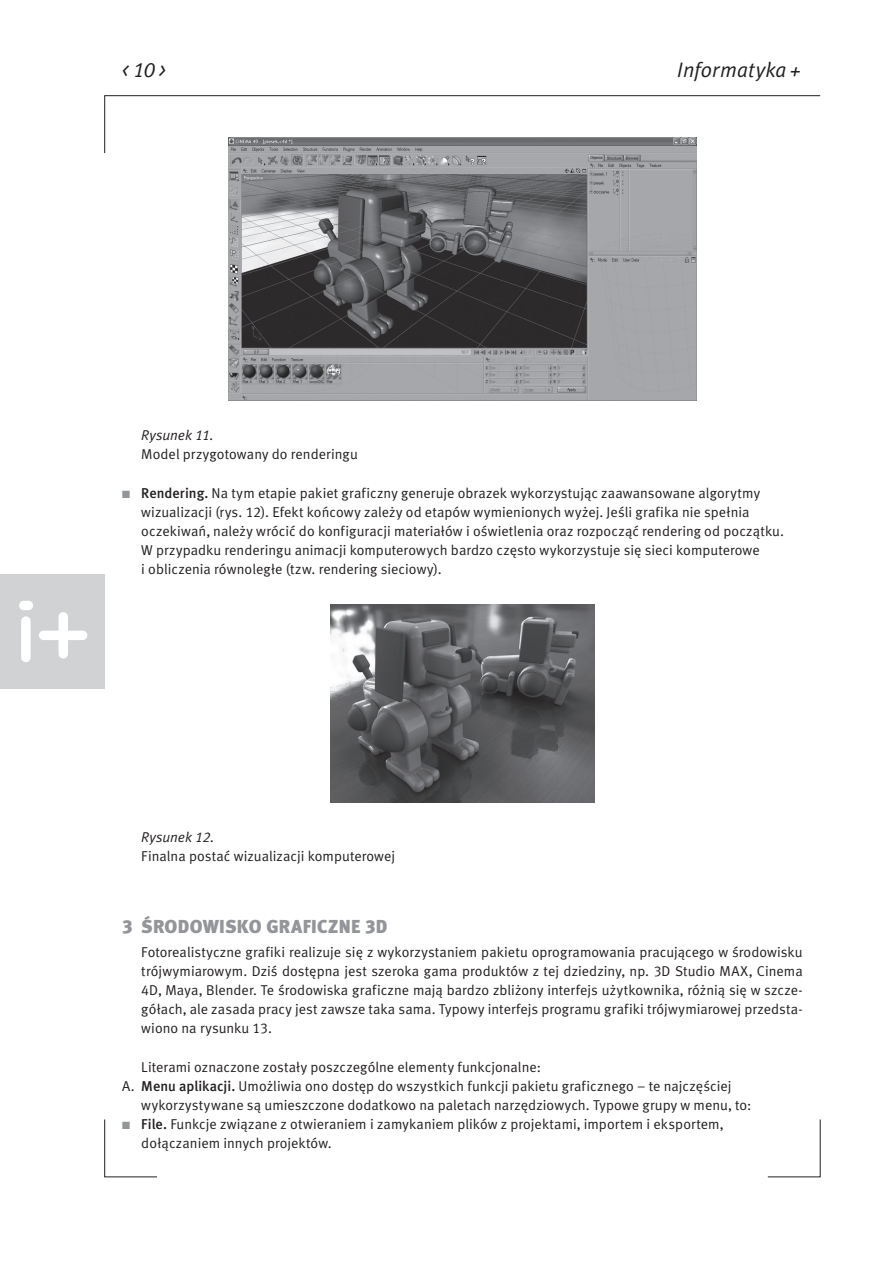
<style>
.page{position:relative;width:890px;height:1263px;background:#fff}
.page>*{position:absolute;margin:0;border:0;box-sizing:border-box;transform-origin:0 0}
.t1{font:italic 21px "Meta Normal CELF";letter-spacing:.015em;color:#231f20}
.t2{font:18.75px "Meta Black CELF";letter-spacing:.045em;color:#939598}
.t3{font:14.25px/19.2px "Meta Normal CELF";letter-spacing:.005em;color:#231f20}
.t4{font:italic 14.25px "Meta Normal CELF";color:#231f20}
.s1{color:#939598}
.s2{font-family:"Meta Medium CELF"}
</style>
<div class="page">
<svg style="left:104px;top:95px;width:716px;height:59px"></svg>
<svg style="left:104px;top:1119px;width:53px;height:58px"></svg>
<svg style="left:767px;top:1119px;width:53px;height:58px"></svg>
<div style="left:0;top:574px;width:105px;height:115px;background:#d1d2d4"></div>
<div style="left:21px;top:616px;width:10px;height:46px;background:#fff;border-radius:5px"></div>
<div style="left:19px;top:601px;width:14px;height:9px;background:#fff;border-radius:5px"></div>
<svg style="left:39px;top:612px;width:48px;height:46px"></svg>
<img style="left:228px;top:137px;width:468px;height:263px">
<img style="left:330px;top:604px;width:264px;height:198px">
<h1 class="t1" style="left:122px;top:57px;width:45px">&lt; 10 &gt;</h1>
<h1 class="t1" style="left:677px;top:57px;width:125px">Informatyka +</h1>
<p class="t4" style="left:141px;top:427px;width:74px">Rysunek 11.</p>
<p class="t3" style="left:141px;top:445px;width:218px">Model przygotowany do renderingu</p>
<p class="t3" style="left:141px;top:483px;width:644px;text-indent:-19px"><span class="s1">■</span> <span class="s2">Rendering.</span> Na tym etapie pakiet graficzny generuje obrazek wykorzystując zaawansowane algorytmy wizualizacji (rys. 12). Efekt końcowy zależy od etapów wymienionych wyżej. Jeśli grafika nie spełnia oczekiwań, należy wrócić do konfiguracji materiałów i oświetlenia oraz rozpocząć rendering od początku.<br>W przypadku renderingu animacji komputerowych bardzo często wykorzystuje się sieci komputerowe<br>i obliczenia równoległe (tzw. rendering sieciowy).</p>
<p class="t4" style="left:141px;top:829px;width:74px">Rysunek 12.</p>
<p class="t3" style="left:141px;top:847px;width:255px">Finalna postać wizualizacji komputerowej</p>
<h2 class="t2" style="left:122px;top:916px;width:267px">3 ŚRODOWISKO GRAFICZNE 3D</h2>
<p class="t3" style="left:141px;top:942px;width:662px;text-align:justify">Fotorealistyczne grafiki realizuje się z wykorzystaniem pakietu oprogramowania pracującego w środowisku trójwymiarowym. Dziś dostępna jest szeroka gama produktów z tej dziedziny, np. 3D Studio MAX, Cinema 4D, Maya, Blender. Te środowiska graficzne mają bardzo zbliżony interfejs użytkownika, różnią się w szcze&shy;gółach, ale zasada pracy jest zawsze taka sama. Typowy interfejs programu grafiki trójwymiarowej przedsta&shy;wiono na rysunku 13.</p>
<p class="t3" style="left:141px;top:1057px;width:401px">Literami oznaczone zostały poszczególne elementy funkcjonalne:</p>
<p class="t3" style="left:122px;top:1076px;width:610px">A. <span class="s2">Menu aplikacji.</span> Umożliwia ono dostęp do wszystkich funkcji pakietu graficznego – te najczęściej</p>
<p class="t3" style="left:141px;top:1095px;width:611px">wykorzystywane są umieszczone dodatkowo na paletach narzędziowych. Typowe grupy w menu, to:</p>
<p class="t3" style="left:141px;top:1115px;width:583px;text-indent:-19px"><span class="s1">■</span> <span class="s2">File.</span> Funkcje związane z otwieraniem i zamykaniem plików z projektami, importem i eksportem, dołączaniem innych projektów.</p>
</div>
